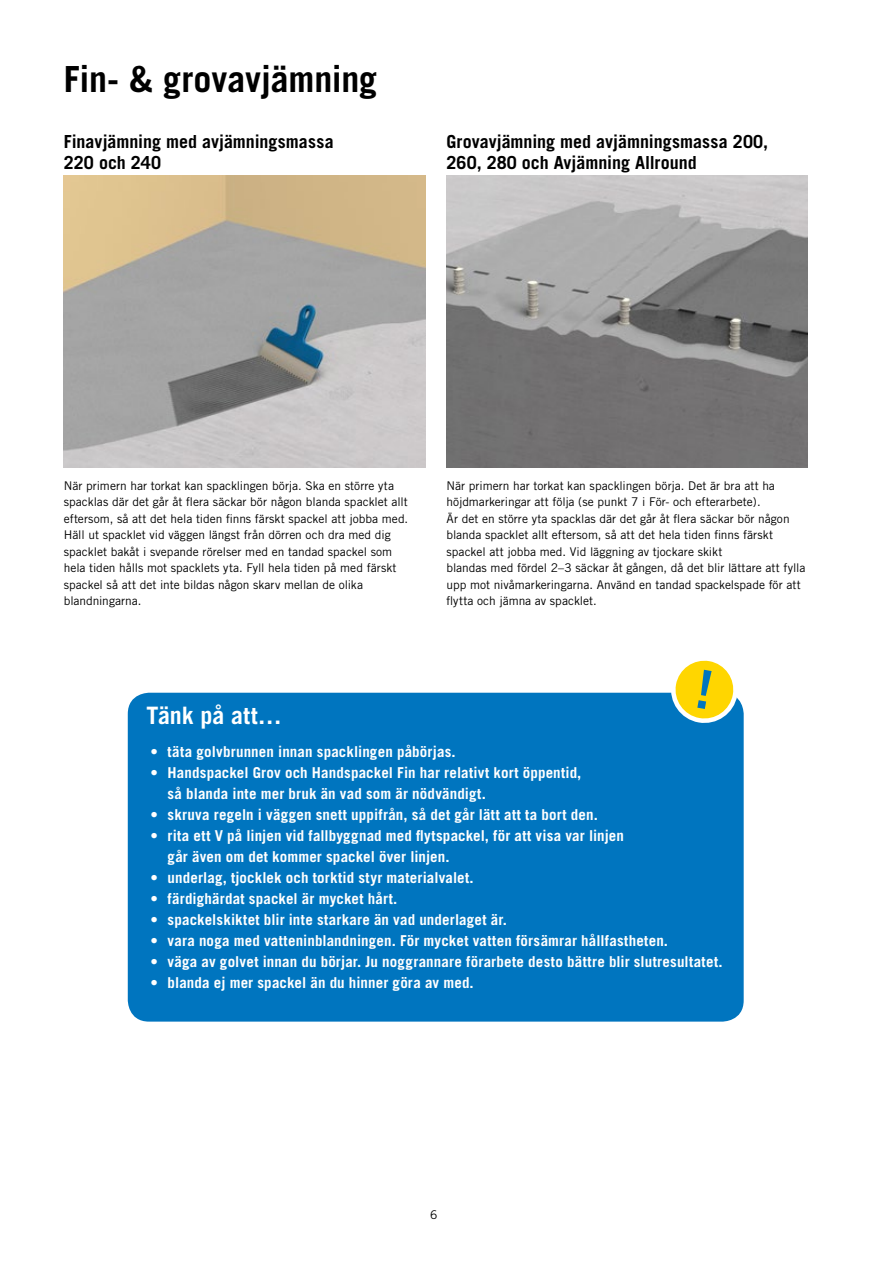
<style>
.page{position:relative;width:893px;height:1263px;background:#fff}
.page>*{position:absolute;margin:0;border:0;box-sizing:border-box;transform-origin:0 0}
.t1{font:700 36px "Trade Gothic";letter-spacing:-.005em;color:#000}
.t2{font:700 24px "Trade Gothic";color:#fff}
.t3{font:700 18px/21px "Trade Gothic";color:#000}
.t4{font:700 15px/21px "Trade Gothic";letter-spacing:.01em;color:#fff}
.t5{font:12px/16.5px "Trade Gothic";color:#000}
</style>
<div class="page">
<img style="left:64px;top:176px;width:361px;height:292px">
<img style="left:446px;top:176px;width:362px;height:292px">
<div style="left:128px;top:693px;width:616px;height:328px;background:#0075bf;border-radius:21px"></div>
<svg style="left:666px;top:660px;width:77px;height:63px"></svg>
<h1 class="t1" style="left:64px;top:57px;width:315px">Fin- &amp; grovavjämning</h1>
<h3 class="t3" style="left:64px;top:131px;width:271px">Finavjämning med avjämningsmassa<br>220 och 240</h3>
<h3 class="t3" style="left:446px;top:131px;width:323px">Grovavjämning med avjämningsmassa 200,<br>260, 280 och Avjämning Allround</h3>
<p class="t5" style="left:64px;top:477px;width:346px">När primern har torkat kan spacklingen börja. Ska en större yta spacklas där det går åt flera säckar bör någon blanda spacklet allt eftersom, så att det hela tiden finns färskt spackel att jobba med.<br>Häll ut spacklet vid väggen längst från dörren och dra med dig spacklet bakåt i svepande rörelser med en tandad spackel som hela tiden hålls mot spacklets yta. Fyll hela tiden på med färskt spackel så att det inte bildas någon skarv mellan de olika blandningarna.</p>
<p class="t5" style="left:446px;top:477px;width:360px">När primern har torkat kan spacklingen börja. Det är bra att ha höjdmarkeringar att följa (se punkt 7 i För- och efterarbete).<br>Är det en större yta spacklas där det går åt flera säckar bör någon blanda spacklet allt eftersom, så att det hela tiden finns färskt spackel att jobba med. Vid läggning av tjockare skikt<br>blandas med fördel 2–3 säckar åt gången, då det blir lättare att fylla upp mot nivåmarkeringarna. Använd en tandad spackelspade för att flytta och jämna av spacklet.</p>
<h2 class="t2" style="left:146px;top:701px;width:137px">Tänk på att…</h2>
<p class="t4" style="left:151px;top:741px;width:307px">• täta golvbrunnen innan spacklingen påbörjas.</p>
<p class="t4" style="left:168px;top:762px;width:415px;text-indent:-17px">• Handspackel Grov och Handspackel Fin har relativt kort öppentid, så blanda inte mer bruk än vad som är nödvändigt.</p>
<p class="t4" style="left:151px;top:804px;width:449px">• skruva regeln i väggen snett uppifrån, så det går lätt att ta bort den.</p>
<p class="t4" style="left:168px;top:825px;width:458px;text-indent:-17px">• rita ett V på linjen vid fallbyggnad med flytspackel, för att visa var linjen går även om det kommer spackel över linjen.</p>
<p class="t4" style="left:151px;top:867px;width:325px">• underlag, tjocklek och torktid styr materialvalet.</p>
<p class="t4" style="left:151px;top:888px;width:248px">• färdighärdat spackel är mycket hårt.</p>
<p class="t4" style="left:151px;top:909px;width:358px">• spackelskiktet blir inte starkare än vad underlaget är.</p>
<p class="t4" style="left:151px;top:930px;width:519px">• vara noga med vatteninblandningen. För mycket vatten försämrar hållfastheten.</p>
<p class="t4" style="left:151px;top:951px;width:574px">• väga av golvet innan du börjar. Ju noggrannare förarbete desto bättre blir slutresultatet.</p>
<p class="t4" style="left:151px;top:972px;width:325px">• blanda ej mer spackel än du hinner göra av med.</p>
<p class="t5" style="left:430px;top:1206px;width:9px">6</p>
</div>
